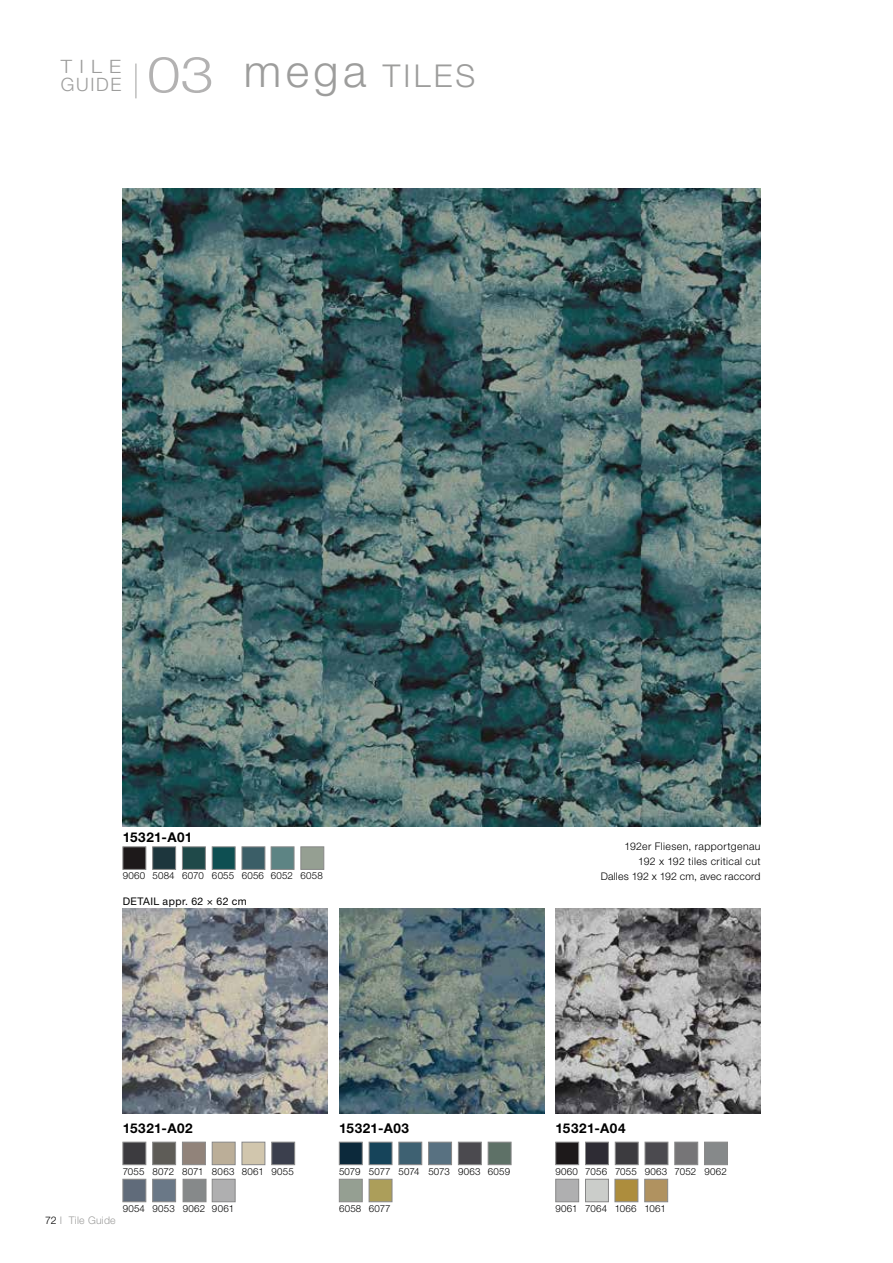
<style>
.page{position:relative;width:893px;height:1263px;background:#fff}
.page>*{position:absolute;margin:0;border:0;box-sizing:border-box;transform-origin:0 0}
.t1{font:300 31.5px "Helvetica Neue LT Pro";letter-spacing:.1em;color:#9d9d9c}
.t2{font:300 18.45px/18.5px "Helvetica Neue LT Pro";letter-spacing:.09em;color:#9d9d9c;scale:1.1 1}
.t3{font:700 13.5px "Helvetica Neue LT Pro";letter-spacing:.025em;color:#000}
.t4{font:300 10.5px/15px "Helvetica Neue LT Pro";letter-spacing:.03em;color:#000;text-align:right}
.t5{font:10.5px "Helvetica Neue LT Pro";letter-spacing:.04em;color:#000}
.t6{font:300 10.5px "Helvetica Neue LT Pro";letter-spacing:.02em;color:#9d9d9c}
.t7{font:300 9.75px "Helvetica Neue LT Pro";letter-spacing:.025em;color:#000}
.t8{font:300 9.75px "Helvetica Neue LT Pro";letter-spacing:.005em;color:#000}
.s1{font-size:49.95px;color:#b3b2b2}
.s2{font-size:45px}
.s3{color:#000}
</style>
<div class="page">
<hr style="left:136px;top:64px;width:1px;height:34px;background:#9d9d9c">
<img style="left:123px;top:908px;width:205px;height:205px">
<img style="left:339px;top:908px;width:205px;height:205px">
<img style="left:555px;top:908px;width:205px;height:205px">
<img style="left:123px;top:189px;width:637px;height:637px">
<div style="left:339px;top:1142px;width:23px;height:23px;background:#0c293b;border:1px solid #878787"></div>
<div style="left:458px;top:1142px;width:24px;height:23px;background:#4b4a4f;border:1px solid #878787"></div>
<div style="left:399px;top:1142px;width:23px;height:23px;background:#3e6172;border:1px solid #878787"></div>
<div style="left:339px;top:1179px;width:23px;height:23px;background:#959f92;border:1px solid #878787"></div>
<div style="left:369px;top:1142px;width:23px;height:23px;background:#16445a;border:1px solid #878787"></div>
<div style="left:488px;top:1142px;width:23px;height:23px;background:#5e7167;border:1px solid #878787"></div>
<div style="left:428px;top:1142px;width:24px;height:23px;background:#587181;border:1px solid #878787"></div>
<div style="left:369px;top:1179px;width:23px;height:23px;background:#ac9e5a;border:1px solid #878787"></div>
<div style="left:123px;top:1142px;width:23px;height:23px;background:#3c3b3f;border:1px solid #878787"></div>
<div style="left:242px;top:1142px;width:23px;height:23px;background:#d1c6ad;border:1px solid #878787"></div>
<div style="left:182px;top:1142px;width:24px;height:23px;background:#91837a;border:1px solid #878787"></div>
<div style="left:123px;top:1179px;width:23px;height:23px;background:#606b7a;border:1px solid #878787"></div>
<div style="left:152px;top:1142px;width:24px;height:23px;background:#5e5c57;border:1px solid #878787"></div>
<div style="left:271px;top:1142px;width:24px;height:23px;background:#3b3f4d;border:1px solid #878787"></div>
<div style="left:212px;top:1142px;width:23px;height:23px;background:#bbae98;border:1px solid #878787"></div>
<div style="left:152px;top:1179px;width:24px;height:23px;background:#6a7887;border:1px solid #878787"></div>
<div style="left:555px;top:1142px;width:24px;height:23px;background:#1d191a;border:1px solid #878787"></div>
<div style="left:675px;top:1142px;width:23px;height:23px;background:#767577;border:1px solid #878787"></div>
<div style="left:615px;top:1142px;width:23px;height:23px;background:#3c3b3f;border:1px solid #878787"></div>
<div style="left:555px;top:1179px;width:24px;height:23px;background:#afafb0;border:1px solid #878787"></div>
<div style="left:585px;top:1142px;width:24px;height:23px;background:#2e2c34;border:1px solid #878787"></div>
<div style="left:704px;top:1142px;width:24px;height:23px;background:#86898a"></div>
<div style="left:645px;top:1142px;width:23px;height:23px;background:#4b4a4f;border:1px solid #878787"></div>
<div style="left:585px;top:1179px;width:24px;height:23px;background:#cbcdca;border:1px solid #878787"></div>
<div style="left:123px;top:847px;width:23px;height:23px;background:#1d191a;border:1px solid #878787"></div>
<div style="left:242px;top:847px;width:23px;height:23px;background:#3b5e67;border:1px solid #878787"></div>
<div style="left:182px;top:847px;width:24px;height:23px;background:#1f4949;border:1px solid #878787"></div>
<div style="left:271px;top:847px;width:23px;height:23px;background:#5d8484;border:1px solid #878787"></div>
<div style="left:152px;top:847px;width:24px;height:23px;background:#1d363d;border:1px solid #878787"></div>
<div style="left:212px;top:847px;width:23px;height:23px;background:#0e4f52;border:1px solid #878787"></div>
<div style="left:301px;top:847px;width:23px;height:23px;background:#959f92;border:1px solid #878787"></div>
<div style="left:183px;top:1179px;width:23px;height:23px;background:#86898a"></div>
<div style="left:212px;top:1179px;width:23px;height:23px;background:#afafb0;border:1px solid #878787"></div>
<div style="left:615px;top:1179px;width:23px;height:23px;background:#ad8d3d;border:1px solid #878787"></div>
<div style="left:644px;top:1179px;width:24px;height:23px;background:#b09260;border:1px solid #878787"></div>
<h2 class="t2" style="left:61px;top:57px;width:56px">TILE<br>GUIDE</h2>
<h1 class="t1" style="left:147px;top:57px;width:330px"><span class="s1">03</span> <span class="s2">mega</span> TILES</h1>
<h3 class="t3" style="left:123px;top:829px;width:71px">15321-A01</h3>
<p class="t7" style="left:123px;top:870px;width:202px">9060 5084 6070 6055 6056 6052 6058</p>
<p class="t5" style="left:123px;top:894px;width:126px">DETAIL appr. 62 × 62 cm</p>
<h3 class="t3" style="left:123px;top:1120px;width:71px">15321-A02</h3>
<h3 class="t3" style="left:339px;top:1120px;width:72px">15321-A03</h3>
<p class="t4" style="left:601px;top:838px;width:161px">192er Fliesen, rapportgenau<br>192 x 192 tiles critical cut<br>Dalles 192 x 192 cm, avec raccord</p>
<h3 class="t3" style="left:555px;top:1120px;width:72px">15321-A04</h3>
<p class="t7" style="left:123px;top:1165px;width:23px">7055</p>
<p class="t7" style="left:182px;top:1165px;width:23px">8071</p>
<p class="t7" style="left:242px;top:1165px;width:24px">8061</p>
<p class="t7" style="left:123px;top:1202px;width:24px">9054</p>
<p class="t7" style="left:152px;top:1165px;width:23px">8072</p>
<p class="t7" style="left:212px;top:1165px;width:24px">8063</p>
<p class="t7" style="left:272px;top:1165px;width:24px">9055</p>
<p class="t7" style="left:152px;top:1202px;width:24px">9053</p>
<p class="t7" style="left:339px;top:1165px;width:23px">5079</p>
<p class="t7" style="left:399px;top:1165px;width:22px">5074</p>
<p class="t7" style="left:458px;top:1165px;width:24px">9063</p>
<p class="t7" style="left:339px;top:1202px;width:24px">6058</p>
<p class="t7" style="left:369px;top:1165px;width:23px">5077</p>
<p class="t7" style="left:428px;top:1165px;width:23px">5073</p>
<p class="t7" style="left:488px;top:1165px;width:24px">6059</p>
<p class="t7" style="left:369px;top:1202px;width:23px">6077</p>
<p class="t7" style="left:555px;top:1165px;width:24px">9060</p>
<p class="t7" style="left:615px;top:1165px;width:23px">7055</p>
<p class="t7" style="left:675px;top:1165px;width:23px">7052</p>
<p class="t7" style="left:555px;top:1202px;width:24px">9061</p>
<p class="t7" style="left:585px;top:1165px;width:23px">7056</p>
<p class="t7" style="left:645px;top:1165px;width:24px">9063</p>
<p class="t7" style="left:704px;top:1165px;width:24px">9062</p>
<p class="t7" style="left:585px;top:1202px;width:24px">7064</p>
<p class="t7" style="left:183px;top:1202px;width:53px">9062 9061</p>
<p class="t8" style="left:615px;top:1202px;width:53px">1066 1061</p>
<p class="t6" style="left:45px;top:1214px;width:72px"><span class="s3">72</span> I Tile Guide</p>
</div>
